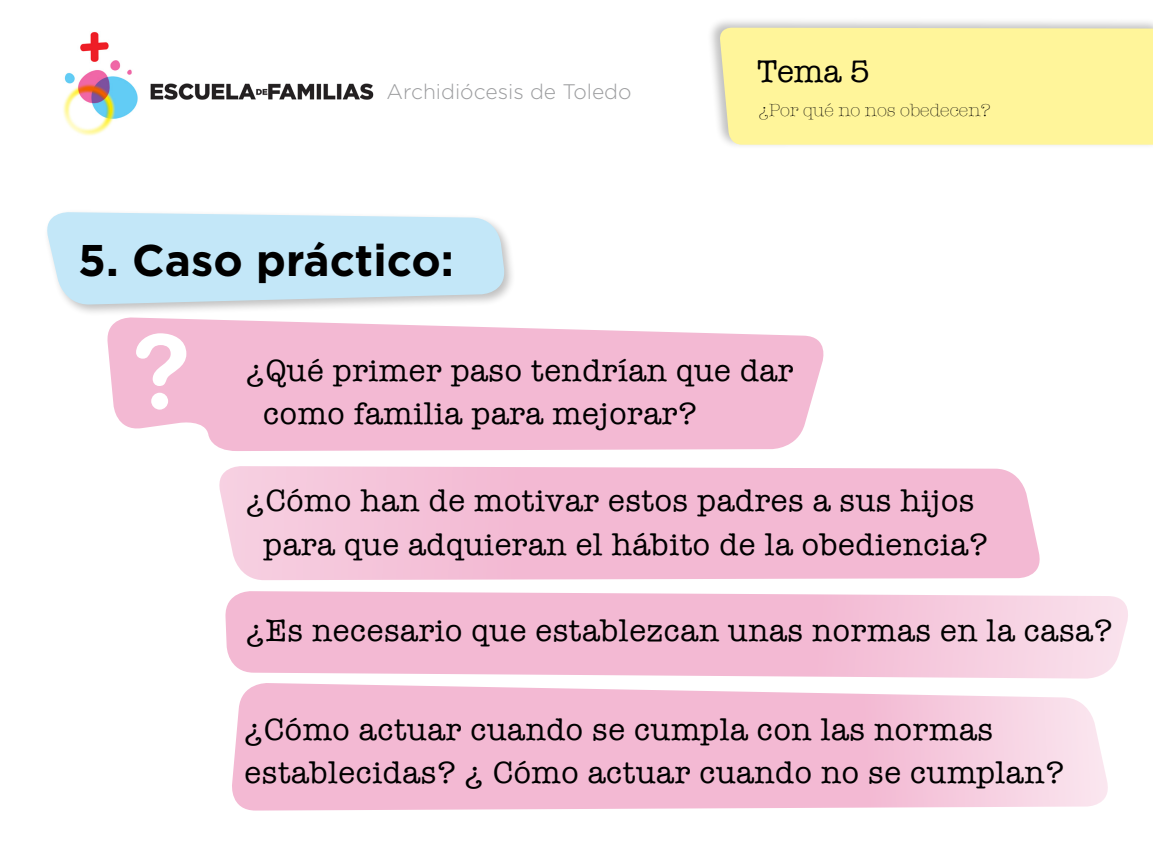
<style>
.page{position:relative;width:1153px;height:864px;background:#fff}
.page>*{position:absolute;margin:0;border:0;box-sizing:border-box;transform-origin:0 0}
.t1{font:700 103.05px "Helvetica Rounded";color:#fff}
.t2{font:700 44.25px "Gotham";color:#000}
.t3{font:31.8px "American Typewriter";color:#000}
.t4{font:31.5px/43.5px "American Typewriter";letter-spacing:.02em;color:#000;text-align:center}
.t5{font:300 21px "Gotham";color:#9c9d9f}
.t6{font:300 18px "American Typewriter";color:#000}
</style>
<div class="page">
<svg style="left:107px;top:317px;width:717px;height:134px;background:#f4c1d8"></svg>
<svg style="left:219px;top:466px;width:821px;height:114px;background:#f4c0d7"></svg>
<svg style="left:225px;top:591px;width:903px;height:87px;background:#f4c4da"></svg>
<svg style="left:232px;top:683px;width:876px;height:127px;background:#f4c4d9"></svg>
<div style="left:43px;top:208px;width:473px;height:108px;background:#000;opacity:.25"></div>
<svg style="left:43px;top:212px;width:464px;height:93px;background:#c8e7f6"></svg>
<div style="left:706px;top:17px;width:446px;height:133px;background:#000;opacity:.25"></div>
<div style="left:718px;top:28px;width:434px;height:117px;background:#fff59a"></div>
<img style="left:268px;top:83px;width:106px;height:17px">
<img style="left:150px;top:83px;width:118px;height:17px">
<img style="left:63px;top:32px;width:75px;height:104px">
<p class="t5" style="left:386px;top:78px;width:246px">Archidiócesis de Toledo</p>
<p class="t2" style="left:78px;top:231px;width:377px">5. Caso práctico:</p>
<p class="t3" style="left:757px;top:48px;width:114px">Tema 5</p>
<p class="t6" style="left:758px;top:97px;width:233px">¿Por qué no nos obedecen?</p>
<p class="t1" style="left:132px;top:309px;width:61px">?</p>
<p class="t4" style="left:246px;top:347px;width:548px">¿Qué primer paso tendrían que dar</p>
<p class="t4" style="left:263px;top:390px;width:435px">como familia para mejorar?</p>
<p class="t4" style="left:246px;top:478px;width:743px">¿Cómo han de motivar estos padres a sus hijos para que adquieran el hábito de la obediencia?</p>
<p class="t4" style="left:246px;top:608px;width:867px">¿Es necesario que establezcan unas normas en la casa?</p>
<p class="t4" style="left:244px;top:706px;width:820px;text-align:left">¿Cómo actuar cuando se cumpla con las normas establecidas? ¿ Cómo actuar cuando no se cumplan?</p>
</div>
